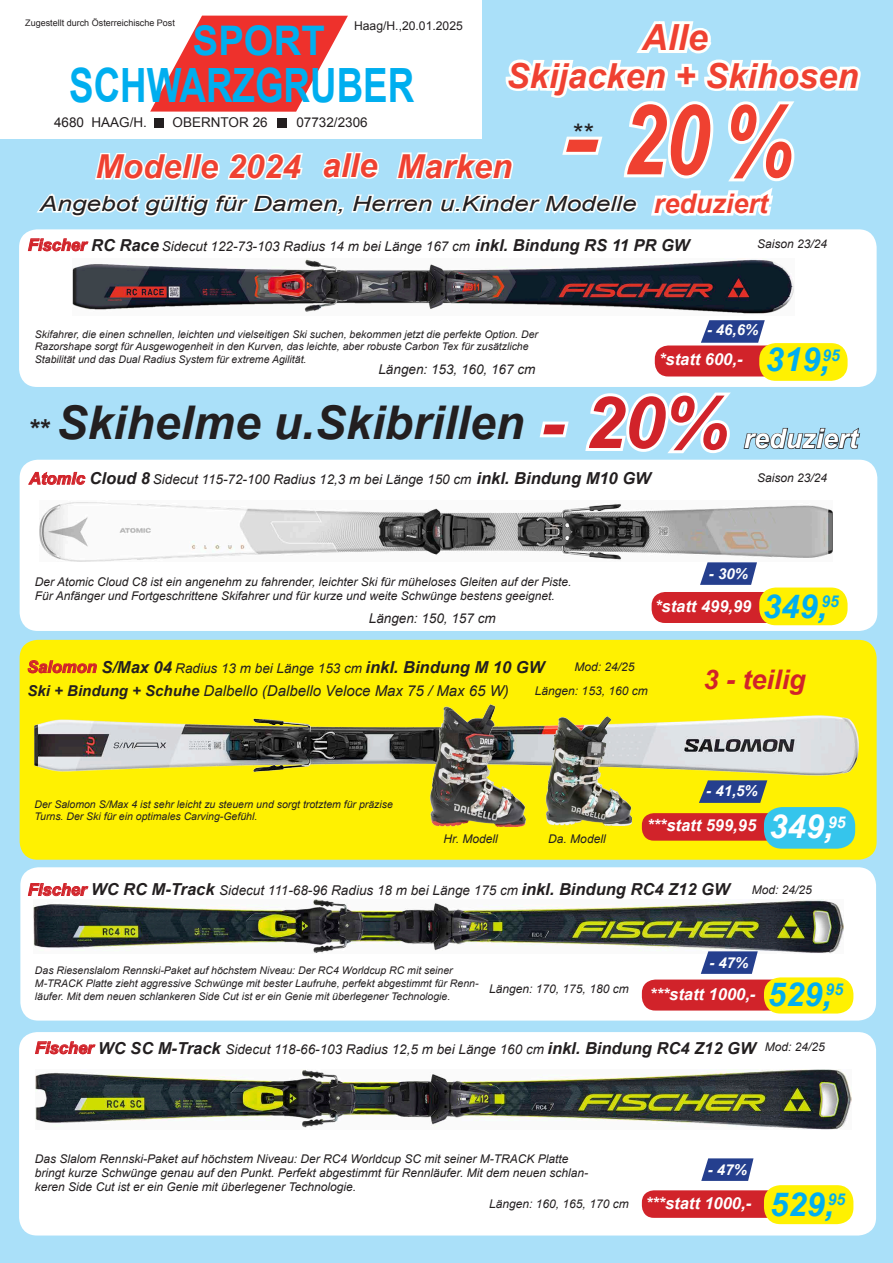
<style>
.page{position:relative;width:893px;height:1263px;background:#fff}
.page>*{position:absolute;margin:0;border:0;box-sizing:border-box;transform-origin:0 0}
.t1{font:italic 700 97.5px "Arial";color:#ef4131;scale:.8 1}
.t2{font:90px "Arial";color:#231f20}
.t3{font:italic 700 90px "Arial";color:#ef4131;scale:1.2 1}
.t4{font:700 47.25px "Arial";color:#00aeef;scale:.78 1}
.t5{font:italic 700 46.5px "Arial";color:#231f20}
.t6{font:700 40.8px "Arial";color:#00aeef;scale:.94 1}
.t7{font:italic 700 36px "Arial";color:#ef4131}
.t8{font:italic 700 34.5px "Arial";color:#ef4131}
.t9{font:italic 700 33px "Arial";color:#ef4131}
.t10{font:italic 700 33px "Arial";color:#00aeef}
.t11{font:italic 700 27px "Arial";color:#fff}
.t12{font:italic 700 27px "Arial";color:#d1232a}
.t13{font:italic 27px "Arial";color:#231f20}
.t14{font:italic 21px "Arial";color:#231f20;scale:1.25 1}
.t15{font:italic 700 16.5px "Arial";color:#fff}
.t16{font:italic 700 16.5px "Arial";color:#231f20}
.t17{font:italic 700 16.35px "Arial";color:#00aeef}
.t18{font:italic 15px "Arial";color:#231f20}
.t19{font:italic 700 15px "Arial";color:#fff}
.t20{font:italic 13.5px "Arial";color:#231f20}
.t21{font:13.5px "Arial";color:#231f20}
.t22{font:12.15px "Arial";color:#231f20}
.t23{font:italic 12px/14.4px "Arial";color:#231f20}
.t24{font:italic 10.5px/12.6px "Arial";color:#231f20}
.t25{font:9px "Arial";color:#231f20}
.s1{font-weight:700;font-size:27px;color:#ef4131}
.s2{font-weight:700;font-size:16.5px;color:#d1232a}
.s3{font-weight:700;font-size:16.5px}
.s4{font-size:33px;color:#00aeef}
.s5{font-size:27px}
.s6{font-size:72px;color:#d1232a}
.s7{color:#d1232a}
.s8{font-weight:400;font-size:13.5px}
.s9{font-weight:700}
.s10{font-size:33px}
</style>
<div class="page">
<div style="left:0;top:139px;width:893px;height:1124px;background:#aae0f9"></div>
<div style="left:20px;top:867px;width:856px;height:153px;background:#fff;border-radius:18px"></div>
<div style="left:20px;top:460px;width:857px;height:171px;background:#fff;border-radius:18px"></div>
<div style="left:652px;top:592px;width:189px;height:31px;background:#d1232a;border-radius:14px"></div>
<div style="left:759px;top:587px;width:88px;height:38px;background:#fff101;border-radius:17px"></div>
<svg style="left:700px;top:562px;width:57px;height:23px"></svg>
<img style="left:39px;top:502px;width:793px;height:59px">
<svg style="left:28px;top:472px;width:58px;height:13px"></svg>
<div style="left:482px;top:0;width:411px;height:143px;background:#aae0f9"></div>
<div style="left:20px;top:640px;width:857px;height:220px;background:#fff101;border-radius:18px"></div>
<svg style="left:27px;top:660px;width:70px;height:13px"></svg>
<div style="left:642px;top:813px;width:209px;height:28px;background:#d1232a;border-radius:12px"></div>
<div style="left:764px;top:807px;width:91px;height:42px;background:#35c5ec;border-radius:18px"></div>
<svg style="left:699px;top:780px;width:68px;height:23px;background:#41567b"></svg>
<div style="left:19px;top:1032px;width:857px;height:203px;background:#fff;border-radius:18px"></div>
<svg style="left:28px;top:883px;width:61px;height:13px"></svg>
<img style="left:34px;top:899px;width:810px;height:54px">
<div style="left:642px;top:1190px;width:209px;height:28px;background:#d1232a;border-radius:12px"></div>
<div style="left:764px;top:1185px;width:89px;height:39px;background:#fff101;border-radius:16px"></div>
<svg style="left:701px;top:1158px;width:52px;height:23px"></svg>
<img style="left:36px;top:1069px;width:815px;height:61px">
<div style="left:642px;top:979px;width:202px;height:31px;background:#d1232a;border-radius:14px"></div>
<div style="left:764px;top:977px;width:89px;height:36px;background:#fff101;border-radius:16px"></div>
<div style="left:19px;top:229px;width:858px;height:158px;background:#fff;border-radius:18px"></div>
<svg style="left:701px;top:951px;width:57px;height:23px"></svg>
<svg style="left:34px;top:15px;width:829px;height:215px"></svg>
<svg style="left:539px;top:421px;width:30px;height:17px"></svg>
<svg style="left:585px;top:392px;width:146px;height:62px"></svg>
<svg style="left:743px;top:427px;width:118px;height:23px"></svg>
<svg style="left:28px;top:238px;width:61px;height:13px"></svg>
<img style="left:72px;top:258px;width:722px;height:56px">
<div style="left:655px;top:345px;width:189px;height:31px;background:#d1232a;border-radius:14px"></div>
<svg style="left:701px;top:320px;width:64px;height:23px"></svg>
<div style="left:759px;top:343px;width:89px;height:38px;background:#fff101;border-radius:17px"></div>
<img style="left:35px;top:715px;width:824px;height:61px">
<img style="left:430px;top:704px;width:96px;height:122px">
<img style="left:545px;top:716px;width:87px;height:109px">
<svg style="left:35px;top:1041px;width:61px;height:13px"></svg>
<p class="t25" style="left:25px;top:17px;width:151px">Zugestellt durch Österreichische Post</p>
<p class="t22" style="left:354px;top:17px;width:110px">Haag/H.,20.01.2025</p>
<h3 class="t7" style="left:642px;top:13px;width:68px">Alle</h3>
<h3 class="t8" style="left:506px;top:53px;width:353px">Skijacken + Skihosen</h3>
<h3 class="t6" style="left:193px;top:14px;width:142px">SPORT</h3>
<h3 class="t4" style="left:69px;top:54px;width:444px">SCHWARZGRUBER</h3>
<h1 class="t1" style="left:622px;top:75px;width:215px">20%</h1>
<p class="t21" style="left:54px;top:114px;width:95px">4680 HAAG/H.</p>
<p class="t21" style="left:173px;top:114px;width:97px">OBERNTOR 26</p>
<h2 class="t2" style="left:269px;top:37px;width:27px">.</h2>
<p class="t21" style="left:296px;top:113px;width:73px">07732/2306</p>
<h3 class="t13" style="left:571px;top:116px;width:23px">**</h3>
<h2 class="t3" style="left:562px;top:77px;width:31px">-</h2>
<h3 class="t9" style="left:95px;top:144px;width:418px">Modelle 2024 alle Marken</h3>
<h3 class="t14" style="left:40px;top:190px;width:584px">Angebot gültig für Damen, Herren u.Kinder Modelle <span class="s1">reduziert</span></h3>
<p class="t20" style="left:28px;top:237px;width:663px"><span class="s2">Fischer</span> <span class="s3">RC Race</span> Sidecut 122-73-103 Radius 14 m bei Länge 167 cm <span class="s3">inkl. Bindung RS 11 PR GW</span></p>
<p class="t23" style="left:757px;top:237px;width:72px">Saison 23/24</p>
<p class="t24" style="left:35px;top:328px;width:505px">Skifahrer, die einen schnellen, leichten und vielseitigen Ski suchen, bekommen jetzt die perfekte Option. Der<br>Razorshape sorgt für Ausgewogenheit in den Kurven, das leichte, aber robuste Carbon Tex für zusätzliche<br>Stabilität und das Dual Radius System für extreme Agilität.</p>
<p class="t20" style="left:378px;top:360px;width:158px">Längen: 153, 160, 167 cm</p>
<h3 class="t19" style="left:707px;top:320px;width:53px">- 46,6%</h3>
<h3 class="t15" style="left:659px;top:348px;width:182px">*statt 600,- <span class="s4">319,</span><sup>95</sup></h3>
<h3 class="t5" style="left:28px;top:392px;width:702px"><span class="s5">**</span> Skihelme u.Skibrillen <span class="s6">- 20%</span></h3>
<p class="t20" style="left:29px;top:471px;width:623px"><span class="s2">Atomic</span> <span class="s3">Cloud 8</span> Sidecut 115-72-100 Radius 12,3 m bei Länge 150 cm <span class="s3">inkl. Bindung M10 GW</span></p>
<h3 class="t11" style="left:744px;top:420px;width:116px">reduziert</h3>
<p class="t23" style="left:757px;top:470px;width:72px">Saison 23/24</p>
<p class="t23" style="left:35px;top:575px;width:538px">Der Atomic Cloud C8 ist ein angenehm zu fahrender, leichter Ski für müheloses Gleiten auf der Piste.<br>Für Anfänger und Fortgeschrittene Skifahrer und für kurze und weite Schwünge bestens geeignet.</p>
<p class="t20" style="left:369px;top:609px;width:128px">Längen: 150, 157 cm</p>
<h3 class="t16" style="left:27px;top:656px;width:519px"><span class="s7">Salomon</span> S/Max 04 <span class="s8">Radius 13 m bei Länge 153 cm</span> inkl. Bindung M 10 GW</h3>
<p class="t23" style="left:574px;top:660px;width:62px">Mod: 24/25</p>
<h3 class="t18" style="left:28px;top:681px;width:483px"><span class="s9">Ski + Bindung + Schuhe</span> Dalbello (Dalbello Veloce Max 75 / Max 65 W)</h3>
<p class="t23" style="left:535px;top:684px;width:114px">Längen: 153, 160 cm</p>
<h3 class="t19" style="left:709px;top:563px;width:41px">- 30%</h3>
<h3 class="t15" style="left:655px;top:596px;width:185px">*statt 499,99 <span class="s4">349,</span><sup>95</sup></h3>
<h3 class="t12" style="left:704px;top:662px;width:104px">3 - teilig</h3>
<p class="t24" style="left:35px;top:798px;width:360px">Der Salomon S/Max 4 ist sehr leicht zu steuern und sorgt trotztem für präzise<br>Turns. Der Ski für ein optimales Carving-Gefühl.</p>
<p class="t23" style="left:444px;top:832px;width:56px">Hr. Modell</p>
<p class="t23" style="left:548px;top:831px;width:59px">Da. Modell</p>
<h3 class="t19" style="left:706px;top:781px;width:53px">- 41,5%</h3>
<h3 class="t15" style="left:647px;top:815px;width:200px">***statt 599,95 <span class="s10">349,</span><sup>95</sup></h3>
<p class="t20" style="left:28px;top:882px;width:703px"><span class="s2">Fischer</span> <span class="s3">WC RC M-Track</span> Sidecut 111-68-96 Radius 18 m bei Länge 175 cm <span class="s3">inkl. Bindung RC4 Z12 GW</span></p>
<p class="t23" style="left:752px;top:883px;width:62px">Mod: 24/25</p>
<p class="t24" style="left:35px;top:964px;width:445px">Das Riesenslalom Rennski-Paket auf höchstem Niveau: Der RC4 Worldcup RC mit seiner<br>M-TRACK Platte zieht aggressive Schwünge mit bester Laufruhe, perfekt abgestimmt für Renn&shy;läufer. Mit dem neuen schlankeren Side Cut ist er ein Genie mit überlegener Technologie.</p>
<h3 class="t19" style="left:709px;top:953px;width:41px">- 47%</h3>
<h3 class="t15" style="left:650px;top:983px;width:183px">***statt 1000,- <span class="s4">529,</span></h3>
<p class="t23" style="left:489px;top:981px;width:141px">Längen: 170, 175, 180 cm</p>
<h3 class="t17" style="left:826px;top:978px;width:19px">95</h3>
<p class="t20" style="left:35px;top:1040px;width:722px"><span class="s2">Fischer</span> <span class="s3">WC SC M-Track</span> Sidecut 118-66-103 Radius 12,5 m bei Länge 160 cm <span class="s3">inkl. Bindung RC4 Z12 GW</span></p>
<p class="t23" style="left:765px;top:1040px;width:62px">Mod: 24/25</p>
<p class="t23" style="left:35px;top:1151px;width:555px">Das Slalom Rennski-Paket auf höchstem Niveau: Der RC4 Worldcup SC mit seiner M-TRACK Platte bringt kurze Schwünge genau auf den Punkt. Perfekt abgestimmt für Rennläufer. Mit dem neuen schlan&shy;keren Side Cut ist er ein Genie mit überlegener Technologie.</p>
<h3 class="t19" style="left:708px;top:1159px;width:41px">- 47%</h3>
<p class="t23" style="left:489px;top:1196px;width:141px">Längen: 160, 165, 170 cm</p>
<h3 class="t10" style="left:770px;top:1182px;width:77px">529,<sup>95</sup></h3>
<h3 class="t15" style="left:646px;top:1192px;width:107px">***statt 1000,-</h3>
</div>
